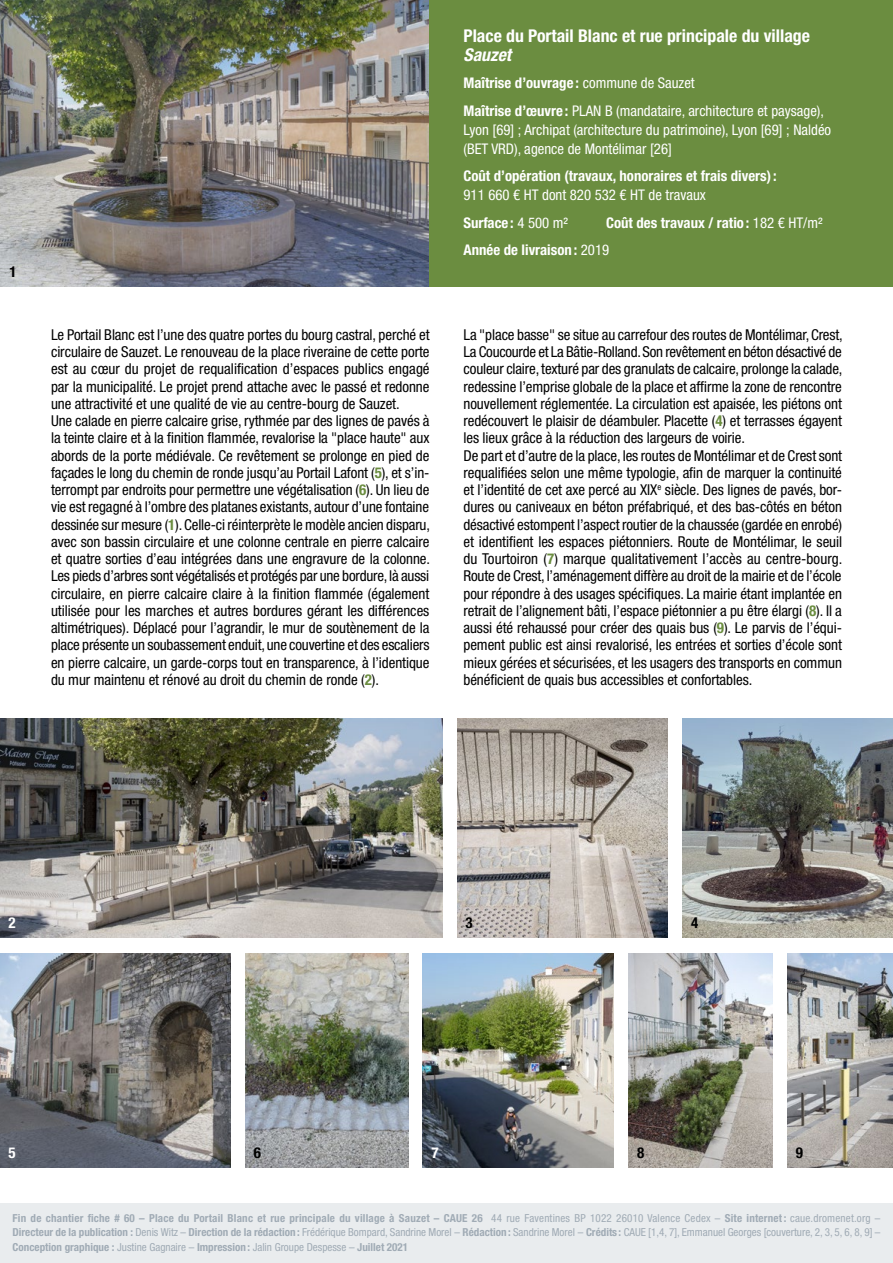
<style>
.page{position:relative;width:893px;height:1263px;background:#fff}
.page>*{position:absolute;margin:0;border:0;box-sizing:border-box;transform-origin:0 0}
.t1{font:700 condensed 17.7px "Helvetica Neue LT Std";color:#fff}
.t2{font:italic 700 condensed 17.7px "Helvetica Neue LT Pro";color:#fff}
.t3{font:condensed 15px/17.2px "Helvetica Neue LT Pro";letter-spacing:-.005em;color:#000}
.t4{font:700 condensed 15px "Helvetica Neue LT Std";color:#000}
.t5{font:700 condensed 15px "Helvetica Neue LT Std";color:#fff}
.t6{font:condensed 14.7px/19px "Helvetica Neue LT Pro";color:#fff}
.t7{font:700 condensed 14.7px/27.5px "Helvetica Neue LT Std";color:#fff}
.t8{font:700 condensed 11.1px "Helvetica Neue LT Std";letter-spacing:.015em;color:#a0abb5}
.t9{font:condensed 11.1px "Helvetica Neue LT Pro";color:#a0abb5}
.s1{font-family:"Helvetica Neue LT Pro";font-weight:400}
.s2{font-family:"Helvetica Neue LT Std";font-weight:700}
.s3{font-weight:700;color:#6b8d40}
.s4{font-family:"Helvetica Neue LT Pro"}
</style>
<div class="page">
<img style="left:423px;top:953px;width:191px;height:214px">
<img style="left:683px;top:719px;width:210px;height:218px">
<img style="left:0;top:0;width:429px;height:287px">
<img style="left:787px;top:953px;width:106px;height:214px">
<img style="left:629px;top:953px;width:144px;height:214px">
<img style="left:245px;top:953px;width:163px;height:214px">
<img style="left:0;top:953px;width:230px;height:214px">
<img style="left:0;top:719px;width:442px;height:218px">
<img style="left:457px;top:719px;width:211px;height:218px">
<div style="left:429px;top:0;width:464px;height:287px;background:#6b8d40"></div>
<div style="left:0;top:1203px;width:893px;height:60px;background:#e9ecee"></div>
<p class="t4" style="left:10px;top:263px;width:9px">1</p>
<p class="t1" style="left:463px;top:25px;width:348px">Place du Portail Blanc et rue principale du village</p>
<p class="t2" style="left:463px;top:44px;width:49px">Sauzet</p>
<p class="t7" style="left:463px;top:69px;width:233px">Maîtrise d’ouvrage : <span class="s1">commune de Sauzet</span></p>
<p class="t6" style="left:463px;top:101px;width:369px"><span class="s2">Maîtrise d’œuvre :</span> PLAN B (mandataire, architecture et paysage),<br>Lyon [69] ; Archipat (architecture du patrimoine), Lyon [69] ; Naldéo (BET VRD), agence de Montélimar [26]</p>
<p class="t7" style="left:463px;top:162px;width:315px">Coût d’opération (travaux, honoraires et frais divers):</p>
<p class="t6" style="left:463px;top:186px;width:244px">911 660 € HT dont 820 532 € HT de travaux</p>
<p class="t7" style="left:463px;top:209px;width:106px">Surface : <span class="s1">4 500 m²</span></p>
<p class="t7" style="left:463px;top:209px;width:361px;text-indent:143px">Coût des travaux / ratio : <span class="s1">182 € HT/m²<br></span>Année de livraison : <span class="s1">2019</span></p>
<p class="t3" style="left:51px;top:326px;width:381px">Le Portail Blanc est l’une des quatre portes du bourg castral, perché et circulaire de Sauzet. Le renouveau de la place riveraine de cette porte est au cœur du projet de requalification d’espaces publics engagé par la municipalité. Le projet prend attache avec le passé et redonne une attractivité et une qualité de vie au centre-bourg de Sauzet.<br>Une calade en pierre calcaire grise, rythmée par des lignes de pavés à la teinte claire et à la finition flammée, revalorise la "place haute" aux abords de la porte médiévale. Ce revêtement se prolonge en pied de façades le long du chemin de ronde jusqu’au Portail Lafont (<span class="s3">5</span>), et s’in&shy;terrompt par endroits pour permettre une végétalisation (<span class="s3">6</span>). Un lieu de vie est regagné à l’ombre des platanes existants, autour d’une fontaine dessinée sur mesure (<span class="s3">1</span>). Celle-ci réinterprète le modèle ancien disparu, avec son bassin circulaire et une colonne centrale en pierre calcaire et quatre sorties d’eau intégrées dans une engravure de la colonne.<br>Les pieds d’arbres sont végétalisés et protégés par une bordure, là aussi circulaire, en pierre calcaire claire à la finition flammée (également utilisée pour les marches et autres bordures gérant les différences altimétriques). Déplacé pour l’agrandir, le mur de soutènement de la place présente un soubassement enduit, une couvertine et des escaliers en pierre calcaire, un garde-corps tout en transparence, à l’identique du mur maintenu et rénové au droit du chemin de ronde (<span class="s3">2</span>).</p>
<p class="t3" style="left:463px;top:326px;width:381px">La "place basse" se situe au carrefour des routes de Montélimar, Crest, La Coucourde et La Bâtie-Rolland. Son revêtement en béton désactivé de couleur claire, texturé par des granulats de calcaire, prolonge la calade, redessine l’emprise globale de la place et affirme la zone de rencontre nouvellement réglementée. La circulation est apaisée, les piétons ont redécouvert le plaisir de déambuler. Placette (<span class="s3">4</span>) et terrasses égayent les lieux grâce à la réduction des largeurs de voirie.<br>De part et d’autre de la place, les routes de Montélimar et de Crest sont requalifiées selon une même typologie, afin de marquer la continuité et l’identité de cet axe percé au XIX<sup>e</sup> siècle. Des lignes de pavés, bor&shy;dures ou caniveaux en béton préfabriqué, et des bas-côtés en béton désactivé estompent l’aspect routier de la chaussée (gardée en enrobé) et identifient les espaces piétonniers. Route de Montélimar, le seuil du Tourtoiron (<span class="s3">7</span>) marque qualitativement l’accès au centre-bourg.<br>Route de Crest, l’aménagement diffère au droit de la mairie et de l’école pour répondre à des usages spécifiques. La mairie étant implantée en retrait de l’alignement bâti, l’espace piétonnier a pu être élargi (<span class="s3">8</span>). Il a aussi été rehaussé pour créer des quais bus (<span class="s3">9</span>). Le parvis de l’équi&shy;pement public est ainsi revalorisé, les entrées et sorties d’école sont mieux gérées et sécurisées, et les usagers des transports en commun bénéficient de quais bus accessibles et confortables.</p>
<p class="t5" style="left:8px;top:913px;width:9px">2</p>
<p class="t4" style="left:466px;top:913px;width:9px">3</p>
<p class="t4" style="left:691px;top:913px;width:9px">4</p>
<p class="t5" style="left:8px;top:1143px;width:9px">5</p>
<p class="t4" style="left:254px;top:1143px;width:9px">6</p>
<p class="t5" style="left:431px;top:1143px;width:9px">7</p>
<p class="t4" style="left:637px;top:1143px;width:9px">8</p>
<p class="t4" style="left:796px;top:1143px;width:9px">9</p>
<p class="t8" style="left:13px;top:1211px;width:869px">Fin de chantier fiche # 60 – Place du Portail Blanc et rue principale du village à Sauzet – CAUE 26 <span class="s1">44 rue Faventines BP 1022 26010 Valence Cedex –</span> <span class="s4">Site internet :</span> <span class="s1">caue.dromenet.org –</span></p>
<p class="t9" style="left:13px;top:1226px;width:869px"><span class="s2">Directeur de la publication :</span> Denis Witz – <span class="s2">Direction de la rédaction:</span> Frédérique Bompard, Sandrine Morel – <span class="s2">Rédaction:</span> Sandrine Morel – <span class="s2">Crédits :</span> CAUE [1,4, 7], Emmanuel Georges [couverture, 2, 3, 5, 6, 8, 9] –</p>
<p class="t8" style="left:13px;top:1240px;width:397px">Conception graphique : <span class="s1">Justine Gagnaire –</span> Impression: <span class="s1">Jalin Groupe Despesse –</span> Juillet 2021</p>
</div>
